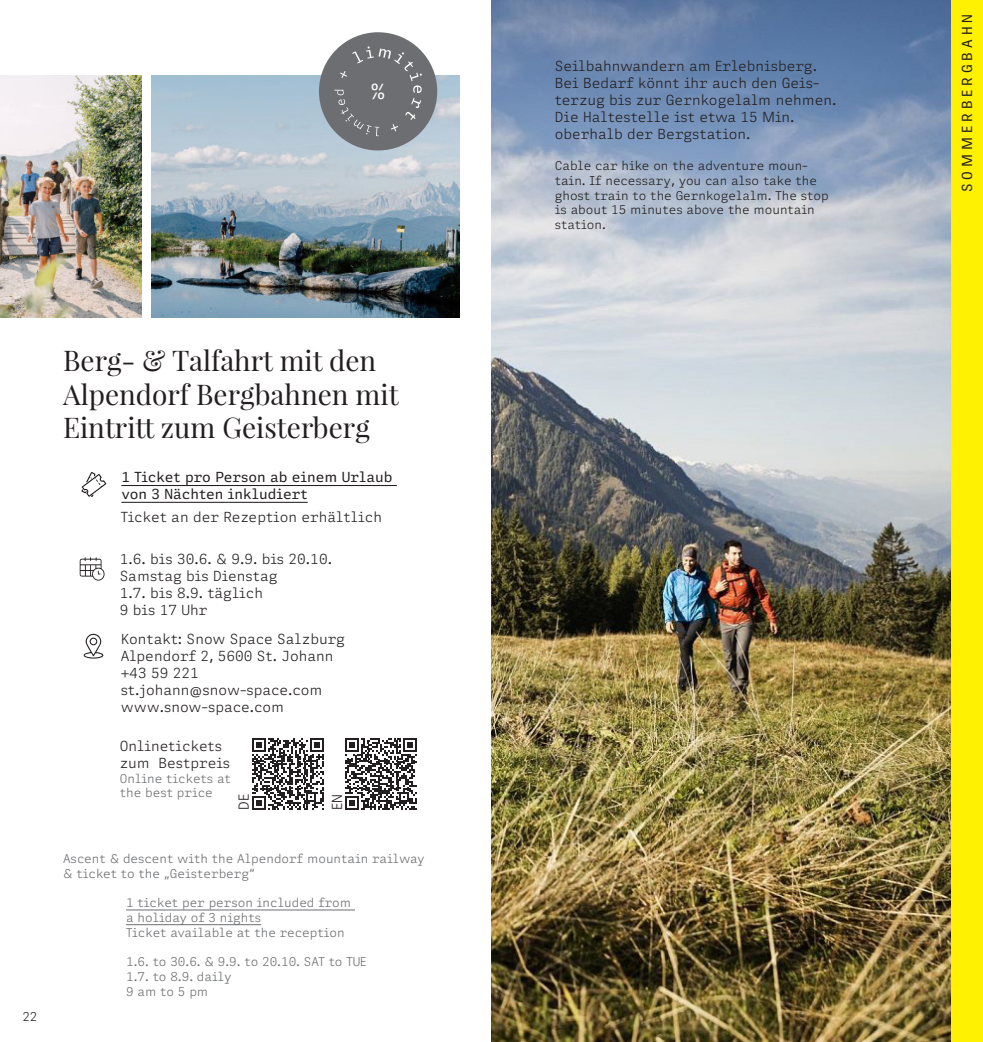
<style>
.page{position:relative;width:983px;height:1042px;background:#fff}
.page>*{position:absolute;margin:0;border:0;box-sizing:border-box;transform-origin:0 0}
.t1{font:28px/33.6px "Playfair Display";color:#231f20}
.t2{font:21px "Adelle Mono";color:#fff}
.t3{font:300 14px/16.8px "Adelle Mono Flex";color:#231f20}
.t4{font:14px/16.8px "Adelle Mono Flex";color:#231f20}
.t5{font:14px "Adelle Mono Flex";letter-spacing:.28em;color:#231f20}
.t6{font:300 12.25px/14.7px "Adelle Mono Flex";color:#6d6e71}
.t7{font:300 12.25px/14.7px "Adelle Mono Flex";color:#231f20}
</style>
<div class="page">
<img style="left:151px;top:76px;width:308px;height:241px">
<img style="left:0;top:76px;width:141px;height:241px">
<div style="left:319px;top:32px;width:118px;height:118px;background:#6d6e71;border-radius:50%"></div>
<svg style="left:334px;top:46px;width:87px;height:90px"></svg>
<hr style="left:121px;top:485px;width:276px;height:1px;background:#231f20">
<hr style="left:121px;top:502px;width:186px;height:1px;background:#231f20">
<svg style="left:81px;top:472px;width:25px;height:25px"></svg>
<svg style="left:80px;top:557px;width:25px;height:24px"></svg>
<svg style="left:83px;top:633px;width:21px;height:26px"></svg>
<hr style="left:126px;top:909px;width:229px;height:1px;background:#6d6e71">
<hr style="left:126px;top:924px;width:135px;height:1px;background:#6d6e71">
<img style="left:491px;top:0;width:459px;height:1042px">
<div style="left:950px;top:0;width:32px;height:1042px;background:#fff101"></div>
<svg style="left:252px;top:738px;width:72px;height:72px"></svg>
<svg style="left:345px;top:738px;width:71px;height:72px"></svg>
<h2 class="t2" style="left:371px;top:80px;width:15px">%</h2>
<p class="t7" style="left:22px;top:1010px;width:17px">22</p>
<h1 class="t1" style="left:63px;top:346px;width:337px">Berg- &amp; Talfahrt mit den<br>Alpendorf Bergbahnen mit<br>Eintritt zum Geisterberg</h1>
<p class="t4" style="left:121px;top:469px;width:272px">1 Ticket pro Person ab einem Urlaub von 3 Nächten inkludiert</p>
<p class="t3" style="left:121px;top:508px;width:263px">Ticket an der Rezeption erhältlich</p>
<p class="t3" style="left:120px;top:551px;width:214px">1.6. bis 30.6. &amp; 9.9. bis 20.10.<br>Samstag bis Dienstag<br>1.7. bis 8.9. täglich<br>9 bis 17 Uhr</p>
<p class="t3" style="left:121px;top:631px;width:226px">Kontakt: Snow Space Salzburg<br>Alpendorf 2, 5600 St. Johann +43 59 221 st.johann@snow-space.com www.snow-space.com</p>
<p class="t3" style="left:120px;top:738px;width:112px">Onlinetickets zum Bestpreis</p>
<p class="t6" style="left:120px;top:771px;width:112px">Online tickets at the best price</p>
<p class="t3" style="left:235px;top:810px;width:17px;rotate:-90deg">DE</p>
<p class="t3" style="left:329px;top:810px;width:17px;rotate:-90deg">EN</p>
<p class="t6" style="left:63px;top:851px;width:363px">Ascent &amp; descent with the Alpendorf mountain railway &amp; ticket to the „Geisterberg“</p>
<p class="t6" style="left:126px;top:895px;width:226px">1 ticket per person included from a holiday of 3 nights<br>Ticket available at the reception</p>
<p class="t6" style="left:126px;top:954px;width:242px">1.6. to 30.6. &amp; 9.9. to 20.10. SAT to TUE<br>1.7. to 8.9. daily<br>9 am to 5 pm</p>
<p class="t3" style="left:554px;top:58px;width:283px">Seilbahnwandern am Erlebnisberg.<br>Bei Bedarf könnt ihr auch den Geis&shy;terzug bis zur Gernkogelalm nehmen.<br>Die Haltestelle ist etwa 15 Min. oberhalb der Bergstation.</p>
<p class="t7" style="left:554px;top:159px;width:275px">Cable car hike on the adventure moun&shy;tain. If necessary, you can also take the ghost train to the Gernkogelalm. The stop is about 15 minutes above the mountain station.</p>
<p class="t5" style="left:958px;top:192px;width:180px;rotate:-90deg">SOMMERBERGBAHN</p>
</div>
